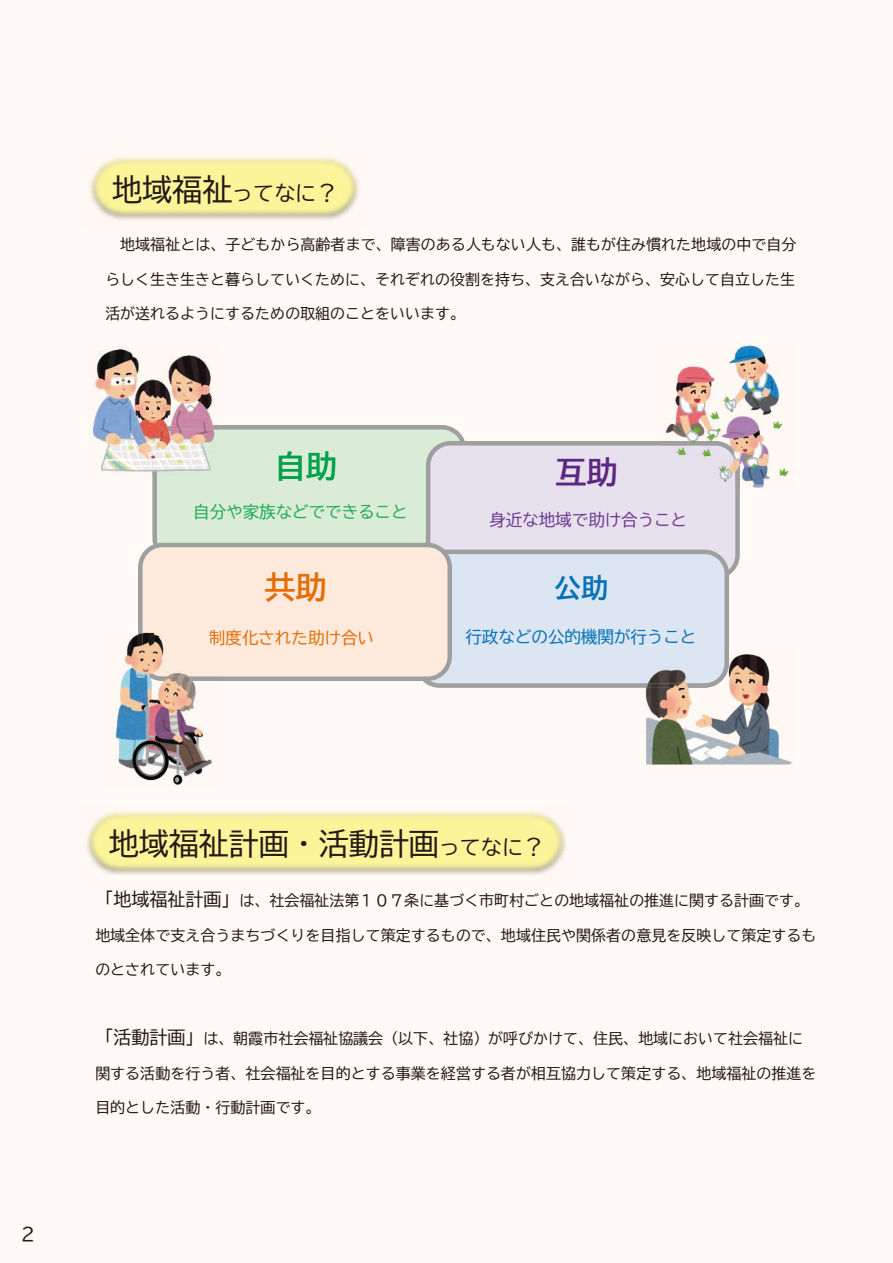
<style>
.page{position:relative;width:893px;height:1263px;background:#fff}
.page>*{position:absolute;margin:0;border:0;box-sizing:border-box;transform-origin:0 0}
.t1{font:31.2px "BIZ UD Gothic Bold";color:#009f48}
.t2{font:31.2px "BIZ UD Gothic Bold";color:#5b2782}
.t3{font:31.2px "BIZ UD Gothic Bold";color:#e46d04}
.t4{font:30px "BIZ UD Gothic";color:#231916}
.t5{font:27px "BIZ UD Gothic Bold";color:#0470b9}
.t6{font:21px "BIZ UD Gothic";color:#231916}
.t7{font:18px "TBUD Go Std";color:#231916}
.t8{font:16.5px "BIZ UD Gothic";color:#0470b9}
.t9{font:16.5px "BIZ UD Gothic";color:#1ead51}
.t10{font:16.5px "BIZ UD Gothic";color:#6b3a92}
.t11{font:16.5px "BIZ UD Gothic";color:#e46d04}
.t12{font:15px "BIZ UD Gothic";color:#231916}
.s1{font-size:30px}
.s2{font-size:21px}
.s3{font-size:18px}
</style>
<div class="page">
<img style="left:88px;top:154px;width:273px;height:66px">
<img style="left:660px;top:344px;width:134px;height:145px">
<img style="left:104px;top:632px;width:115px;height:155px">
<svg style="left:138px;top:425px;width:602px;height:263px;background:#e2e1df"></svg>
<img style="left:643px;top:647px;width:151px;height:125px">
<img style="left:643px;top:647px;width:86px;height:41px">
<img style="left:88px;top:345px;width:131px;height:132px">
<img style="left:152px;top:425px;width:68px;height:52px">
<img style="left:85px;top:808px;width:482px;height:67px">
<div style="left:887px;top:0;width:6px;height:1263px;background:#fffaf6"></div>
<h3 class="t6" style="left:112px;top:182px;width:227px"><span class="s1">地域福祉</span>ってなに？</h3>
<p class="t12" style="left:120px;top:237px;width:678px">地域福祉とは、子どもから高齢者まで、障害のある人もない人も、誰もが住み慣れた地域の中で自分</p>
<p class="t12" style="left:105px;top:272px;width:691px">らしく生き生きと暮らしていくために、それぞれの役割を持ち、支え合いながら、安心して自立した生</p>
<p class="t12" style="left:105px;top:306px;width:361px">活が送れるようにするための取組のことをいいます。</p>
<h1 class="t1" style="left:275px;top:451px;width:64px">自助</h1>
<h1 class="t2" style="left:555px;top:456px;width:64px">互助</h1>
<p class="t9" style="left:193px;top:503px;width:216px">自分や家族などでできること</p>
<h1 class="t3" style="left:264px;top:571px;width:64px">共助</h1>
<p class="t11" style="left:209px;top:629px;width:167px">制度化された助け合い</p>
<p class="t10" style="left:489px;top:511px;width:199px">身近な地域で助け合うこと</p>
<h3 class="t5" style="left:554px;top:574px;width:55px">公助</h3>
<p class="t8" style="left:465px;top:628px;width:233px">行政などの公的機関が行うこと</p>
<p class="t7" style="left:21px;top:1219px;width:15px">2</p>
<h2 class="t4" style="left:109px;top:829px;width:437px">地域福祉計画・活動計画<span class="s2">ってなに？</span></h2>
<p class="t12" style="left:95px;top:893px;width:715px"><span class="s3">「地域福祉計画」</span>は、社会福祉法第１０７条に基づく市町村ごとの地域福祉の推進に関する計画です。</p>
<p class="t12" style="left:95px;top:927px;width:723px">地域全体で支え合うまちづくりを目指して策定するもので、地域住民や関係者の意見を反映して策定するも</p>
<p class="t12" style="left:95px;top:962px;width:137px">のとされています。</p>
<p class="t12" style="left:95px;top:1031px;width:709px"><span class="s3">「活動計画」</span>は、朝霞市社会福祉協議会（以下、社協）が呼びかけて、住民、地域において社会福祉に</p>
<p class="t12" style="left:95px;top:1065px;width:723px">関する活動を行う者、社会福祉を目的とする事業を経営する者が相互協力して策定する、地域福祉の推進を</p>
<p class="t12" style="left:95px;top:1100px;width:227px">目的とした活動・行動計画です。</p>
</div>
